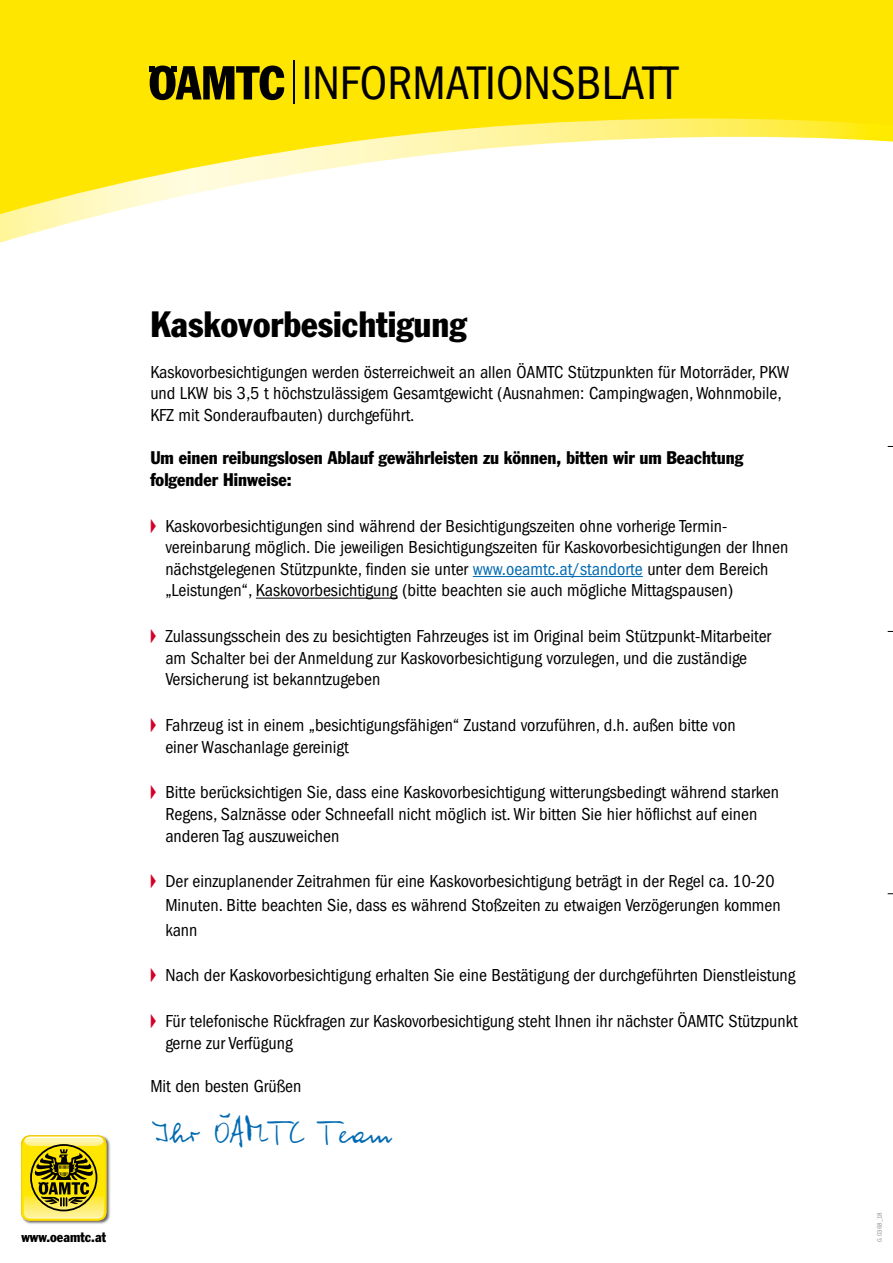
<style>
.page{position:relative;width:893px;height:1263px;background:#fff}
.page>*{position:absolute;margin:0;border:0;box-sizing:border-box;transform-origin:0 0}
.t1{font:condensed 48.75px "Franklin Gothic";color:#000}
.t2{font:48px "WIP Money Maker";color:#006ab3}
.t3{font:condensed 36px "Franklin Gothic";color:#000}
.t4{font:condensed 18px/21.6px "Franklin Gothic";color:#000}
.t5{font:condensed 18px/21.6px "Franklin Gothic";color:#000}
.t6{font:condensed 13.95px "Franklin Gothic";color:#000}
.t7{font:condensed 6.75px "Franklin Gothic";color:#929395}
.s1{font-family:"European Pi Three";font-stretch:normal;font-size:16.5px;color:#d40028}
.s2{color:#006ab3}
</style>
<div class="page">
<div style="left:0;top:0;width:893px;height:118px;background:#ffe600"></div>
<svg style="left:0;top:118px;width:893px;height:125px"></svg>
<svg style="left:149px;top:66px;width:135px;height:34px"></svg>
<div style="left:21px;top:1135px;width:90px;height:89px;background:#000;opacity:.6"></div>
<svg style="left:21px;top:1135px;width:85px;height:85px"></svg>
<hr style="left:293px;top:60px;width:2px;height:44px;background:#000">
<hr style="left:473px;top:576px;width:170px;height:1px;background:#006ab3">
<hr style="left:256px;top:598px;width:141px;height:1px;background:#000">
<h1 class="t1" style="left:302px;top:55px;width:378px">INFORMATIONSBLATT</h1>
<p class="t6" style="left:21px;top:1228px;width:86px">www.oeamtc.at</p>
<h3 class="t3" style="left:150px;top:302px;width:318px">Kaskovorbesichtigung</h3>
<p class="t4" style="left:150px;top:361px;width:641px">Kaskovorbesichtigungen werden österreichweit an allen ÖAMTC Stützpunkten für Motorräder, PKW und LKW bis 3,5 t höchstzulässigem Gesamtgewicht (Ausnahmen: Campingwagen, Wohnmobile,<br>KFZ mit Sonderaufbauten) durchgeführt.</p>
<p class="t5" style="left:150px;top:447px;width:595px">Um einen reibungslosen Ablauf gewährleisten zu können, bitten wir um Beachtung folgender Hinweise:</p>
<p class="t4" style="left:165px;top:515px;width:625px;text-indent:-15px"><span class="s1">A</span> Kaskovorbesichtigungen sind während der Besichtigungszeiten ohne vorherige Termin&shy;vereinbarung möglich. Die jeweiligen Besichtigungszeiten für Kaskovorbesichtigungen der Ihnen nächstgelegenen Stützpunkte, finden sie unter <span class="s2">www.oeamtc.at/standorte</span> unter dem Bereich „Leistungen“, Kaskovorbesichtigung (bitte beachten sie auch mögliche Mittagspausen)</p>
<p class="t4" style="left:165px;top:625px;width:607px;text-indent:-15px"><span class="s1">A</span> Zulassungsschein des zu besichtigten Fahrzeuges ist im Original beim Stützpunkt-Mitarbeiter am Schalter bei der Anmeldung zur Kaskovorbesichtigung vorzulegen, und die zuständige<br>Versicherung ist bekanntzugeben</p>
<p class="t4" style="left:165px;top:714px;width:572px;text-indent:-15px"><span class="s1">A</span> Fahrzeug ist in einem „besichtigungsfähigen“ Zustand vorzuführen, d.h. außen bitte von einer Waschanlage gereinigt</p>
<p class="t4" style="left:165px;top:782px;width:615px;text-indent:-15px"><span class="s1">A</span> Bitte berücksichtigen Sie, dass eine Kaskovorbesichtigung witterungsbedingt während starken<br>Regens, Salznässe oder Schneefall nicht möglich ist. Wir bitten Sie hier höflichst auf einen anderen Tag auszuweichen</p>
<p class="t4" style="left:165px;top:869px;width:617px;line-height:24.2px;text-indent:-15px"><span class="s1">A</span> Der einzuplanender Zeitrahmen für eine Kaskovorbesichtigung beträgt in der Regel ca. 10-20<br>Minuten. Bitte beachten Sie, dass es während Stoßzeiten zu etwaigen Verzögerungen kommen kann</p>
<p class="t4" style="left:150px;top:965px;width:647px"><span class="s1">A</span> Nach der Kaskovorbesichtigung erhalten Sie eine Bestätigung der durchgeführten Dienstleistung</p>
<p class="t4" style="left:165px;top:1010px;width:634px;text-indent:-15px"><span class="s1">A</span> Für telefonische Rückfragen zur Kaskovorbesichtigung steht Ihnen ihr nächster ÖAMTC Stützpunkt gerne zur Verfügung</p>
<p class="t4" style="left:150px;top:1075px;width:153px">Mit den besten Grüßen</p>
<h2 class="t2" style="left:150px;top:1114px;width:242px">Ihr ÖAMTC Team</h2>
<p class="t7" style="left:876px;top:1242px;width:31px;rotate:-90deg">G 0368_18</p>
</div>
